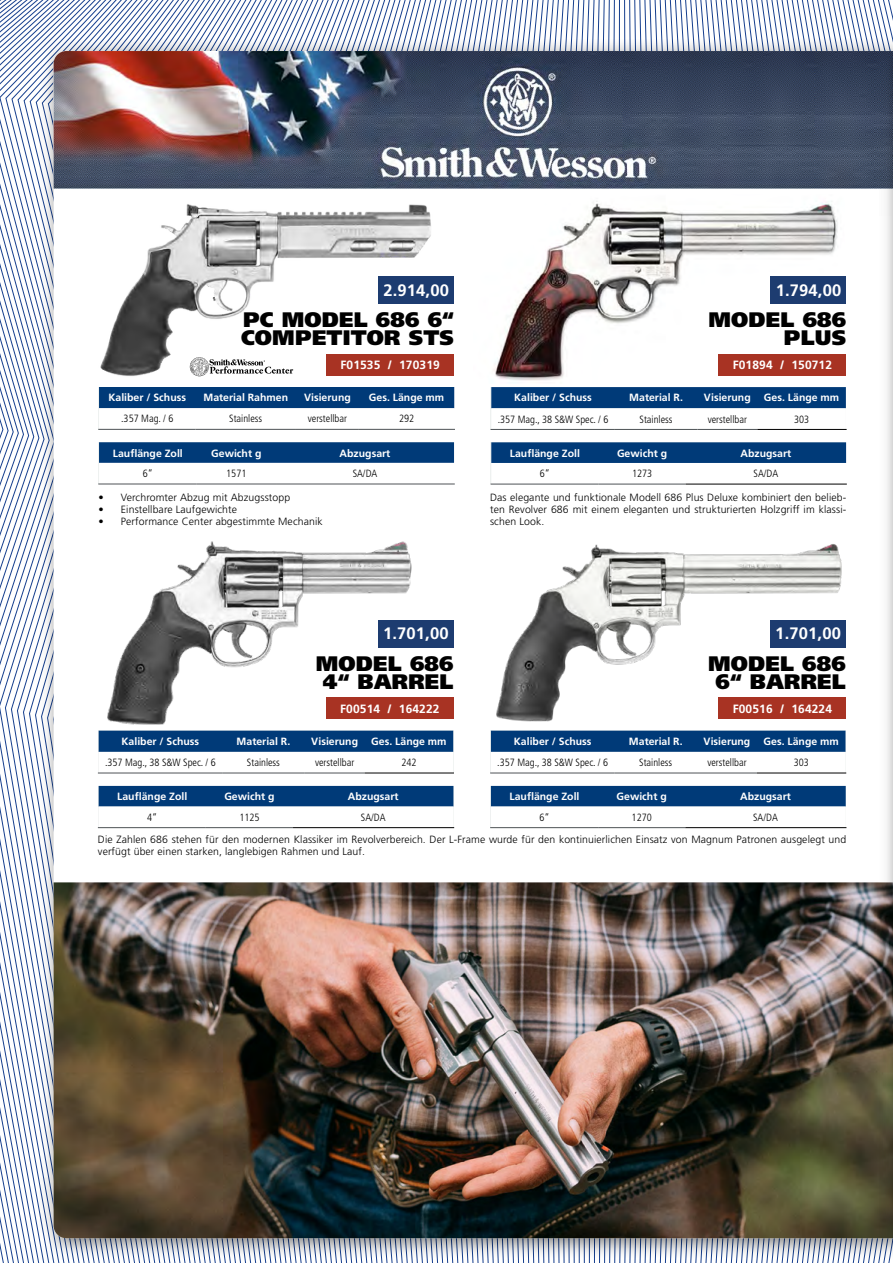
<style>
.page{position:relative;width:893px;height:1263px;background:#fff}
.page>*{position:absolute;margin:0;border:0;box-sizing:border-box;transform-origin:0 0}
.t1{font:900 21px/18px "Frutiger LT Std";letter-spacing:.01em;color:#000;text-align:center}
.t2{font:700 16.5px "Frutiger LT Std";letter-spacing:.01em;color:#fff}
.t3{font:700 12px "Frutiger LT Std";letter-spacing:.01em;color:#fff}
.t4{font:300 10.5px/12px "Frutiger LT Std";letter-spacing:.01em;color:#000;text-align:justify}
.t5{font:700 10.5px "Frutiger LT Std";color:#fff}
.t6{font:300 condensed 10.5px "Frutiger LT Std";color:#000}
.s1{font-weight:900}
</style>
<div class="page">
<svg style="left:0;top:0;width:5px;height:1263px"></svg>
<svg style="left:5px;top:0;width:7px;height:1263px"></svg>
<svg style="left:12px;top:0;width:6px;height:1263px"></svg>
<svg style="left:18px;top:0;width:6px;height:1263px"></svg>
<svg style="left:24px;top:0;width:6px;height:1263px"></svg>
<svg style="left:30px;top:0;width:6px;height:1263px"></svg>
<svg style="left:36px;top:0;width:6px;height:1263px"></svg>
<img style="left:54px;top:882px;width:806px;height:356px">
<img style="left:54px;top:51px;width:806px;height:138px">
<svg style="left:860px;top:0;width:33px;height:1263px"></svg>
<hr style="left:98px;top:429px;width:98px;height:1px;background:#4e5356">
<hr style="left:98px;top:484px;width:99px;height:1px;background:#4e5356">
<hr style="left:757px;top:429px;width:90px;height:1px;background:#000">
<hr style="left:686px;top:484px;width:161px;height:1px;background:#000">
<hr style="left:98px;top:773px;width:124px;height:1px;background:#4e5356">
<hr style="left:98px;top:827px;width:108px;height:1px;background:#4e5356">
<img style="left:99px;top:0;width:747px;height:1263px">
<hr style="left:490px;top:827px;width:108px;height:1px;background:#4e5356">
<hr style="left:598px;top:827px;width:87px;height:1px;background:#4e5356">
<hr style="left:685px;top:827px;width:161px;height:1px;background:#000">
<img style="left:102px;top:530px;width:314px;height:208px">
<div style="left:326px;top:698px;width:128px;height:21px;background:#a83323"></div>
<div style="left:719px;top:698px;width:127px;height:21px;background:#a83323"></div>
<h2 class="t2" style="left:383px;top:280px;width:67px">2.914,00</h2>
<h2 class="t2" style="left:776px;top:280px;width:67px">1.794,00</h2>
<h1 class="t1" style="left:241px;top:311px;width:214px;text-align:left">PC MODEL 686 6“<br>COMPETITOR STS</h1>
<h1 class="t1" style="left:708px;top:311px;width:139px;text-align:right">MODEL 686<br>PLUS</h1>
<p class="t3" style="left:340px;top:358px;width:101px">F01535 <span class="s1">/</span> 170319</p>
<p class="t3" style="left:733px;top:358px;width:101px">F01894 <span class="s1">/</span> 150712</p>
<p class="t5" style="left:109px;top:391px;width:79px">Kaliber / Schuss</p>
<p class="t5" style="left:203px;top:391px;width:86px">Material Rahmen</p>
<p class="t5" style="left:304px;top:391px;width:48px">Visierung</p>
<p class="t5" style="left:369px;top:391px;width:77px">Ges. Länge mm</p>
<p class="t6" style="left:121px;top:413px;width:54px">.357 Mag. / 6</p>
<p class="t6" style="left:229px;top:413px;width:35px">Stainless</p>
<p class="t6" style="left:308px;top:413px;width:41px">verstellbar</p>
<p class="t6" style="left:399px;top:413px;width:17px">292</p>
<p class="t5" style="left:113px;top:447px;width:72px">Lauflänge Zoll</p>
<p class="t5" style="left:211px;top:447px;width:52px">Gewicht g</p>
<p class="t5" style="left:340px;top:447px;width:52px">Abzugsart</p>
<p class="t6" style="left:143px;top:468px;width:12px">6“</p>
<p class="t6" style="left:226px;top:468px;width:22px">1571</p>
<p class="t6" style="left:353px;top:468px;width:26px">SA/DA</p>
<p class="t5" style="left:514px;top:391px;width:79px">Kaliber / Schuss</p>
<p class="t5" style="left:629px;top:391px;width:55px">Material R.</p>
<p class="t5" style="left:704px;top:391px;width:48px">Visierung</p>
<p class="t5" style="left:764px;top:391px;width:77px">Ges. Länge mm</p>
<p class="t6" style="left:498px;top:413px;width:112px">.357 Mag., 38 S&amp;W Spec. / 6</p>
<p class="t6" style="left:640px;top:413px;width:35px">Stainless</p>
<p class="t6" style="left:708px;top:413px;width:41px">verstellbar</p>
<p class="t6" style="left:794px;top:413px;width:17px">303</p>
<p class="t5" style="left:510px;top:447px;width:72px">Lauflänge Zoll</p>
<p class="t5" style="left:617px;top:447px;width:52px">Gewicht g</p>
<p class="t5" style="left:740px;top:447px;width:52px">Abzugsart</p>
<p class="t6" style="left:540px;top:468px;width:12px">6“</p>
<p class="t6" style="left:632px;top:468px;width:22px">1273</p>
<p class="t6" style="left:753px;top:468px;width:26px">SA/DA</p>
<p class="t4" style="left:98px;top:491px;width:193px">• Verchromter Abzug mit Abzugsstopp</p>
<p class="t4" style="left:98px;top:503px;width:140px">• Einstellbare Laufgewichte</p>
<p class="t4" style="left:98px;top:515px;width:226px">• Performance Center abgestimmte Mechanik</p>
<p class="t4" style="left:490px;top:491px;width:358px">Das elegante und funktionale Modell 686 Plus Deluxe kombiniert den belieb&shy;ten Revolver 686 mit einem eleganten und strukturierten Holzgriff im klassi&shy;schen Look.</p>
<h2 class="t2" style="left:383px;top:624px;width:67px">1.701,00</h2>
<h2 class="t2" style="left:775px;top:624px;width:67px">1.701,00</h2>
<h1 class="t1" style="left:316px;top:654px;width:139px">MODEL 686<br>4“ BARREL</h1>
<h1 class="t1" style="left:708px;top:654px;width:139px">MODEL 686<br>6“ BARREL</h1>
<p class="t3" style="left:340px;top:701px;width:101px">F00514 <span class="s1">/</span> 164222</p>
<p class="t3" style="left:733px;top:701px;width:101px">F00516 <span class="s1">/</span> 164224</p>
<p class="t5" style="left:122px;top:735px;width:79px">Kaliber / Schuss</p>
<p class="t5" style="left:237px;top:735px;width:55px">Material R.</p>
<p class="t5" style="left:311px;top:735px;width:48px">Visierung</p>
<p class="t5" style="left:371px;top:735px;width:77px">Ges. Länge mm</p>
<p class="t6" style="left:105px;top:756px;width:112px">.357 Mag., 38 S&amp;W Spec. / 6</p>
<p class="t6" style="left:247px;top:756px;width:35px">Stainless</p>
<p class="t6" style="left:315px;top:756px;width:41px">verstellbar</p>
<p class="t6" style="left:401px;top:756px;width:17px">242</p>
<p class="t5" style="left:117px;top:790px;width:72px">Lauflänge Zoll</p>
<p class="t5" style="left:224px;top:790px;width:52px">Gewicht g</p>
<p class="t5" style="left:348px;top:790px;width:52px">Abzugsart</p>
<p class="t6" style="left:147px;top:811px;width:12px">4“</p>
<p class="t6" style="left:239px;top:811px;width:22px">1125</p>
<p class="t6" style="left:361px;top:811px;width:26px">SA/DA</p>
<p class="t5" style="left:514px;top:735px;width:79px">Kaliber / Schuss</p>
<p class="t5" style="left:629px;top:735px;width:55px">Material R.</p>
<p class="t5" style="left:704px;top:735px;width:48px">Visierung</p>
<p class="t5" style="left:764px;top:735px;width:77px">Ges. Länge mm</p>
<p class="t6" style="left:497px;top:756px;width:112px">.357 Mag., 38 S&amp;W Spec. / 6</p>
<p class="t6" style="left:639px;top:756px;width:35px">Stainless</p>
<p class="t6" style="left:707px;top:756px;width:41px">verstellbar</p>
<p class="t6" style="left:794px;top:756px;width:17px">303</p>
<p class="t5" style="left:509px;top:790px;width:72px">Lauflänge Zoll</p>
<p class="t5" style="left:617px;top:790px;width:52px">Gewicht g</p>
<p class="t5" style="left:740px;top:790px;width:52px">Abzugsart</p>
<p class="t6" style="left:539px;top:811px;width:12px">6“</p>
<p class="t6" style="left:632px;top:811px;width:22px">1270</p>
<p class="t6" style="left:753px;top:811px;width:26px">SA/DA</p>
<p class="t4" style="left:98px;top:834px;width:750px">Die Zahlen 686 stehen für den modernen Klassiker im Revolverbereich. Der L-Frame wurde für den kontinuierlichen Einsatz von Magnum Patronen ausgelegt und verfügt über einen starken, langlebigen Rahmen und Lauf.</p>
</div>
